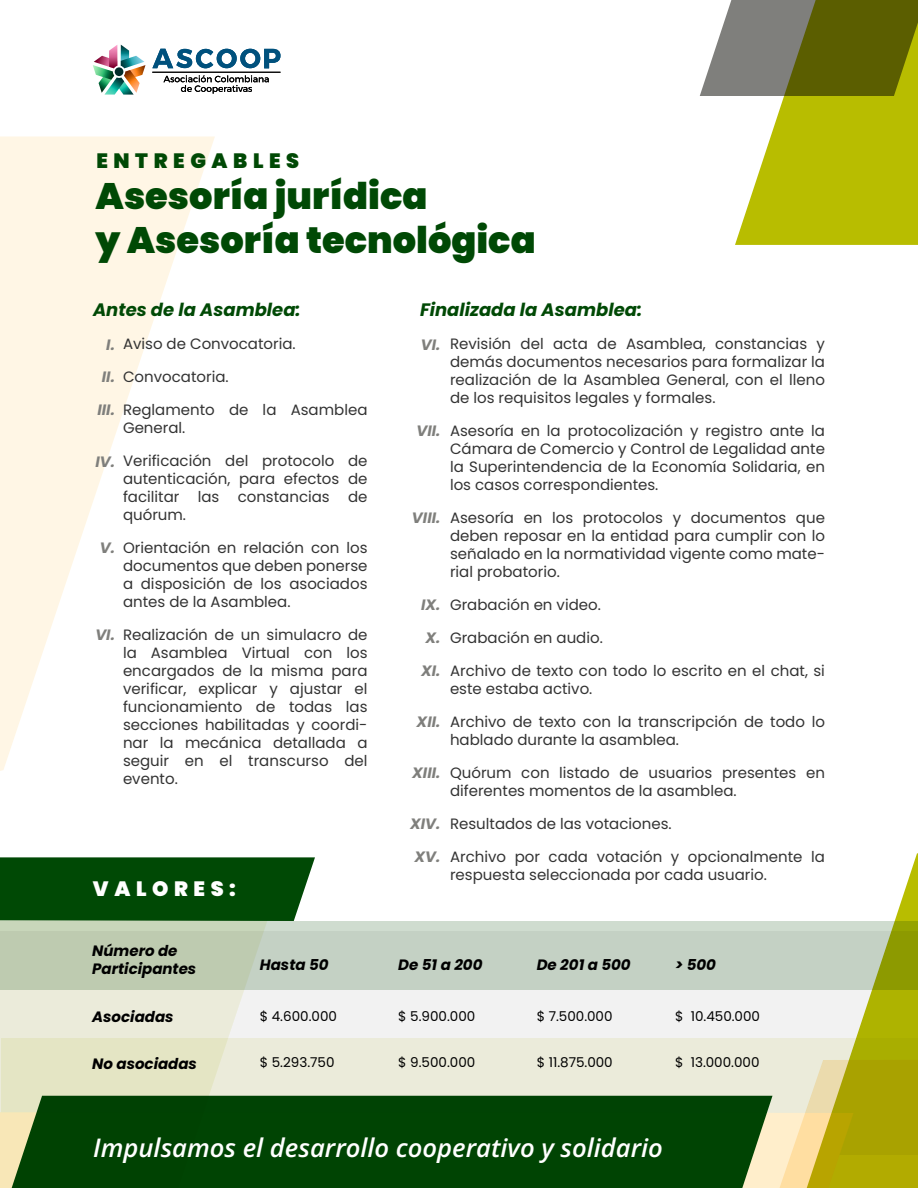
<style>
.page{position:relative;width:918px;height:1188px;background:#fff}
.page>*{position:absolute;margin:0;border:0;box-sizing:border-box;transform-origin:0 0}
.t1{font:900 36.75px/44.1px "Poppins";color:#004905}
.t2{font:italic 600 25.65px "Open Sans";color:#fff}
.t3{font:900 20.7px "Poppins";letter-spacing:.27em;color:#004905}
.t4{font:900 20.7px "Poppins";letter-spacing:.27em;color:#fff}
.t5{font:italic 700 18px "Poppins";color:#004905}
.t6{font:15px/18px "Poppins";color:#333;text-align:justify}
.t7{font:italic 700 15px/18px "Poppins";color:#000}
.t8{font:italic 700 15px/33px "Poppins";color:#7f7f7c}
.t9{font:13.5px "Poppins";color:#000}
</style>
<div class="page">
<div style="left:0;top:932px;width:918px;height:223px;background:#f2f2f2"></div>
<div style="left:0;top:921px;width:918px;height:69px;background:#c4d1c4"></div>
<div style="left:2px;top:1038px;width:916px;height:150px;background:#ebebda"></div>
<svg style="left:700px;top:0;width:35px;height:96px"></svg>
<svg style="left:702px;top:853px;width:216px;height:335px"></svg>
<div style="left:285px;top:1096px;width:487px;height:92px;background:#004403"></div>
<svg style="left:735px;top:0;width:183px;height:245px;background:#a0a326"></svg>
<svg style="left:0;top:136px;width:215px;height:635px;fill:#fff6e5"></svg>
<svg style="left:0;top:921px;width:285px;height:267px;background:#98af8a"></svg>
<div style="left:0;top:857px;width:315px;height:64px;background:#004905"></div>
<hr style="left:152px;top:72px;width:128px;height:1px;background:#000">
<svg style="left:152px;top:49px;width:128px;height:19px"></svg>
<svg style="left:163px;top:75px;width:106px;height:19px"></svg>
<img style="left:93px;top:45px;width:52px;height:50px">
<h3 class="t3" style="left:96px;top:149px;width:204px">ENTREGABLES</h3>
<h1 class="t1" style="left:96px;top:174px;width:442px">Asesoría jurídica<br>y Asesoría tecnológica</h1>
<p class="t5" style="left:420px;top:300px;width:224px">Finalizada la Asamblea:</p>
<p class="t6" style="left:450px;top:335px;width:377px">Revisión del acta de Asamblea, constancias y demás documentos necesarios para formalizar la realización de la Asamblea General, con el lleno de los requisitos legales y formales.</p>
<p class="t6" style="left:450px;top:422px;width:376px">Asesoría en la protocolización y registro ante la Cámara de Comercio y Control de Legalidad ante la Superintendencia de la Economía Solidaria, en los casos correspondientes.</p>
<p class="t6" style="left:450px;top:509px;width:377px">Asesoría en los protocolos y documentos que deben reposar en la entidad para cumplir con lo señalado en la normatividad vigente como mate&shy;rial probatorio.</p>
<p class="t6" style="left:450px;top:596px;width:152px">Grabación en video.</p>
<p class="t6" style="left:450px;top:629px;width:154px">Grabación en audio.</p>
<p class="t6" style="left:450px;top:662px;width:376px">Archivo de texto con todo lo escrito en el chat, si este estaba activo.</p>
<p class="t6" style="left:450px;top:713px;width:377px">Archivo de texto con la transcripción de todo lo hablado durante la asamblea.</p>
<p class="t6" style="left:450px;top:764px;width:376px">Quórum con listado de usuarios presentes en diferentes momentos de la asamblea.</p>
<p class="t6" style="left:450px;top:815px;width:223px">Resultados de las votaciones.</p>
<p class="t6" style="left:450px;top:848px;width:377px">Archivo por cada votación y opcionalmente la respuesta seleccionada por cada usuario.</p>
<p class="t5" style="left:93px;top:300px;width:209px">Antes de la Asamblea:</p>
<p class="t6" style="left:123px;top:335px;width:174px">Aviso de Convocatoria.</p>
<p class="t6" style="left:123px;top:368px;width:107px">Convocatoria.</p>
<p class="t6" style="left:123px;top:401px;width:246px">Reglamento de la Asamblea<br>General.</p>
<p class="t6" style="left:123px;top:452px;width:246px">Verificación del protocolo de autenticación, para efectos de facilitar las constancias de quórum.</p>
<p class="t6" style="left:123px;top:539px;width:246px">Orientación en relación con los documentos que deben ponerse a disposición de los asociados antes de la Asamblea.</p>
<p class="t6" style="left:123px;top:626px;width:246px">Realización de un simulacro de la Asamblea Virtual con los encargados de la misma para verificar, explicar y ajustar el funcionamiento de todas las secciones habilitadas y coordi&shy;nar la mecánica detallada a seguir en el transcurso del evento.</p>
<p class="t8" style="left:106px;top:329px;width:10px">I.</p>
<p class="t8" style="left:421px;top:329px;width:21px">VI.</p>
<p class="t8" style="left:102px;top:360px;width:15px">II.</p>
<p class="t8" style="left:97px;top:393px;width:19px">III.</p>
<p class="t8" style="left:416px;top:414px;width:26px">VII.</p>
<p class="t8" style="left:95px;top:446px;width:21px">IV.</p>
<p class="t8" style="left:412px;top:501px;width:30px">VIII.</p>
<p class="t8" style="left:100px;top:531px;width:17px">V.</p>
<p class="t8" style="left:421px;top:588px;width:21px">IX.</p>
<p class="t8" style="left:425px;top:621px;width:16px">X.</p>
<p class="t8" style="left:421px;top:654px;width:21px">XI.</p>
<p class="t8" style="left:95px;top:618px;width:21px">VI.</p>
<p class="t8" style="left:417px;top:705px;width:25px">XII.</p>
<p class="t8" style="left:412px;top:756px;width:30px">XIII.</p>
<p class="t8" style="left:410px;top:807px;width:32px">XIV.<br>XV.</p>
<h3 class="t4" style="left:93px;top:877px;width:144px">VALORES:</h3>
<p class="t7" style="left:92px;top:942px;width:106px">Número de<br>Participantes</p>
<p class="t7" style="left:92px;top:1008px;width:83px">Asociadas</p>
<p class="t7" style="left:92px;top:1054px;width:106px">No asociadas</p>
<p class="t7" style="left:260px;top:955px;width:70px">Hasta 50</p>
<p class="t7" style="left:398px;top:955px;width:86px">De 51 a 200</p>
<p class="t7" style="left:537px;top:955px;width:96px">De 201 a 500</p>
<p class="t7" style="left:675px;top:955px;width:42px">&gt; 500</p>
<p class="t9" style="left:260px;top:1008px;width:79px">$ 4.600.000</p>
<p class="t9" style="left:398px;top:1008px;width:79px">$ 5.900.000</p>
<p class="t9" style="left:537px;top:1008px;width:77px">$ 7.500.000</p>
<p class="t9" style="left:675px;top:1008px;width:86px">$ 10.450.000</p>
<p class="t9" style="left:260px;top:1055px;width:76px">$ 5.293.750</p>
<p class="t9" style="left:398px;top:1055px;width:79px">$ 9.500.000</p>
<p class="t9" style="left:537px;top:1055px;width:78px">$ 11.875.000</p>
<p class="t9" style="left:675px;top:1055px;width:86px">$ 13.000.000</p>
<h2 class="t2" style="left:93px;top:1130px;width:571px">Impulsamos el desarrollo cooperativo y solidario</h2>
</div>
